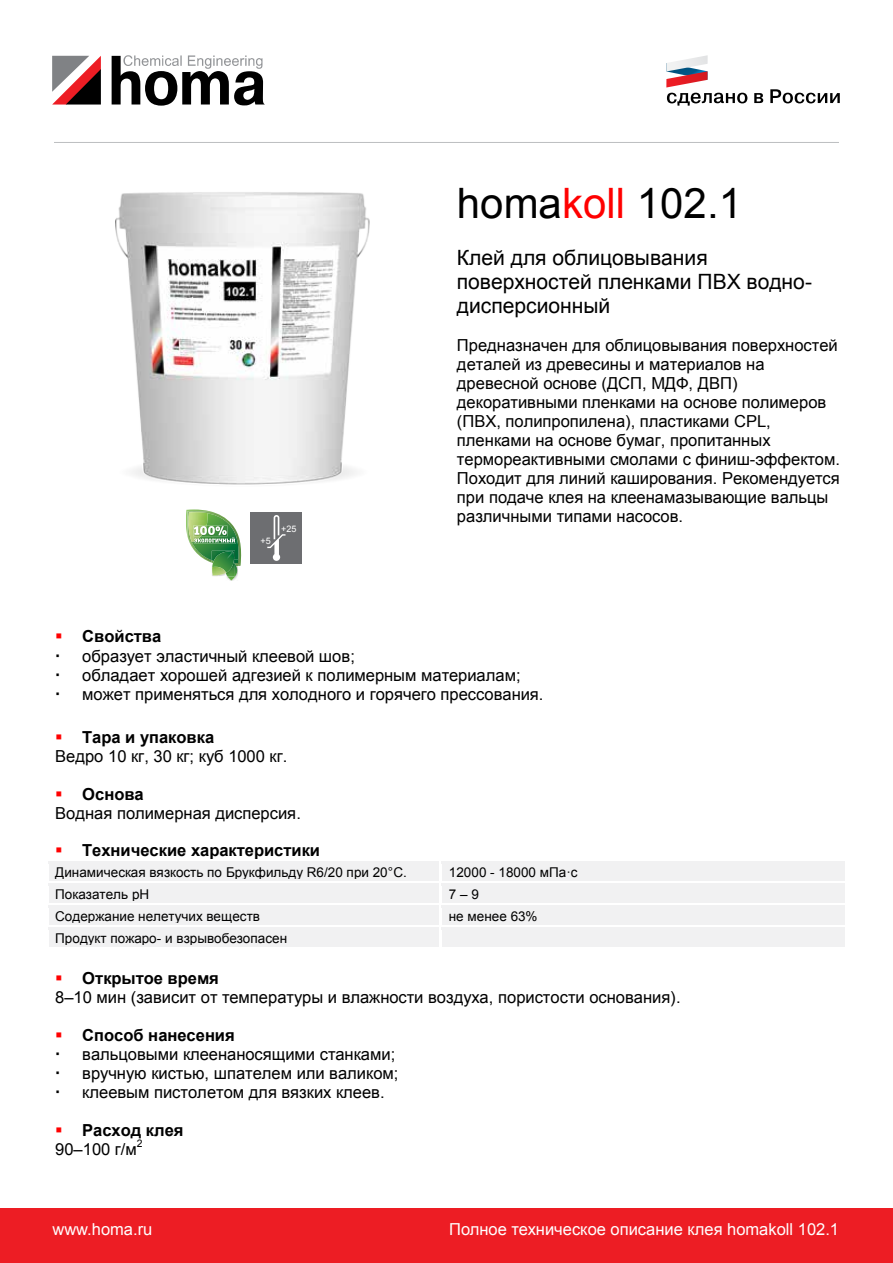
<style>
.page{position:relative;width:893px;height:1263px;background:#fff}
.page>*{position:absolute;margin:0;border:0;box-sizing:border-box;transform-origin:0 0}
.t1{font:42px "Arial";color:#000}
.t2{font:21px/24.2px "Arial";color:#000}
.t3{font:16.5px/18.9px "Arial";color:#000}
.t4{font:16.5px "Arial";color:#fff}
.t5{font:700 16.5px/19px "Arial";color:#000}
.t6{font:13.5px "Arial";color:#000}
.t7{font:13.5px "Arial";color:#000}
.t8{font:10.5px "Arial";color:#000}
.t9{font:9px "Arial";color:#fff}
.s1{color:#f00}
.s2{font-style:inherit}
.s3{font-weight:700}
.s4{font-weight:400}
</style>
<div class="page">
<div style="left:48px;top:862px;width:391px;height:20px;background:#f1f1f2"></div>
<div style="left:442px;top:862px;width:403px;height:20px;background:#f1f1f2"></div>
<div style="left:48px;top:884px;width:391px;height:20px;background:#f1f1f2"></div>
<div style="left:442px;top:884px;width:403px;height:20px;background:#f1f1f2"></div>
<div style="left:48px;top:906px;width:391px;height:20px;background:#f1f1f2"></div>
<div style="left:442px;top:906px;width:403px;height:20px;background:#f1f1f2"></div>
<div style="left:48px;top:928px;width:391px;height:19px;background:#f1f1f2"></div>
<div style="left:442px;top:928px;width:403px;height:19px;background:#f1f1f2"></div>
<svg style="left:52px;top:56px;width:49px;height:49px"></svg>
<svg style="left:112px;top:55px;width:153px;height:51px"></svg>
<svg style="left:666px;top:55px;width:81px;height:51px"></svg>
<svg style="left:754px;top:93px;width:9px;height:10px"></svg>
<svg style="left:770px;top:89px;width:70px;height:14px"></svg>
<hr style="left:54px;top:142px;width:785px;height:1px;background:#bcbec0">
<div style="left:0;top:1209px;width:893px;height:54px;background:#ed1d24"></div>
<img style="left:116px;top:192px;width:254px;height:293px">
<svg style="left:186px;top:509px;width:55px;height:71px"></svg>
<div style="left:251px;top:512px;width:51px;height:51px;background:#6d6e71"></div>
<svg style="left:267px;top:515px;width:18px;height:46px"></svg>
<p class="t9" style="left:261px;top:535px;width:12px">+5</p>
<p class="t9" style="left:281px;top:523px;width:17px">+25</p>
<h1 class="t1" style="left:457px;top:176px;width:287px">homa<span class="s1">koll</span> 102.1</h1>
<p class="t2" style="left:457px;top:246px;width:357px">Клей для облицовывания поверхностей пленками ПВХ водно&shy;дисперсионный</p>
<p class="t3" style="left:457px;top:336px;width:385px">Предназначен для облицовывания поверхностей деталей из древесины и материалов на древесной основе (ДСП, МДФ, ДВП) декоративными пленками на основе полимеров (ПВХ, полипропилена<span class="s2">),</span> пластиками <span class="s2">CPL, </span>пленками на основе бумаг, пропитанных термореактивными смолами с финиш<span class="s2">-</span>эффектом<span class="s2">.<br></span>Походит для линий каширования<span class="s2">.</span> Рекомендуется при подаче клея на клеенамазывающие вальцы различными типами насосов.</p>
<p class="t3" style="left:82px;top:627px;width:463px;text-indent:-27px"><span class="s1">▪</span> <span class="s3">Свойства<br></span>образует эластичный клеевой шов<span class="s2">;<br></span>обладает хорошей адгезией к полимерным материалам<span class="s2">; </span>может применяться для холодного и горячего прессования.</p>
<p class="t3" style="left:55px;top:728px;width:234px"><span class="s1">▪</span> <span class="s3">Тара и упаковка<br></span>Ведро 10 кг, 30 кг; куб 1000 кг.</p>
<p class="t3" style="left:55px;top:785px;width:247px"><span class="s1">▪</span> <span class="s3">Основа<br></span>Водная полимерная дисперсия<span class="s2">.</span></p>
<p class="t5" style="left:55px;top:841px;width:266px"><span class="s1">▪</span> Технические характеристики</p>
<p class="t6" style="left:55px;top:863px;width:353px">Динамическая вязкость по Брукфильду R6/20 при 20°С.</p>
<p class="t6" style="left:449px;top:863px;width:130px"><span class="s2">12000 -</span> 18000 мПа·с</p>
<p class="t6" style="left:55px;top:885px;width:96px">Показатель рН</p>
<p class="t7" style="left:449px;top:885px;width:32px">7 <span class="s2">–</span> 9</p>
<p class="t6" style="left:55px;top:907px;width:206px">Содержание нелетучих веществ</p>
<p class="t6" style="left:449px;top:907px;width:90px">не менее 63%</p>
<p class="t6" style="left:55px;top:929px;width:234px">Продукт пожаро<span class="s2">-</span> и взрывобезопасен</p>
<p class="t3" style="left:55px;top:969px;width:627px"><span class="s1">▪</span> <span class="s3">Открытое время<br></span><span class="s2">8</span>–10 мин (зависит от температуры и влажности воздуха, пористости основания)<span class="s2">.</span></p>
<p class="t3" style="left:82px;top:1026px;width:318px;text-indent:-27px"><span class="s1">▪</span> <span class="s3">Способ нанесения<br></span>вальцовыми клеенаносящими станками<span class="s2">; </span>вручную кистью, шпателем или валиком<span class="s2">; </span>клеевым пистолетом для вязких клеев<span class="s2">.</span></p>
<p class="t5" style="left:55px;top:1121px;width:130px"><span class="s1">▪</span> Расход клея<br><span class="s4">90</span><span class="s4">–100 г/м</span></p>
<p class="t8" style="left:137px;top:1137px;width:7px">2</p>
<p class="t4" style="left:52px;top:1218px;width:101px">www.homa.ru</p>
<p class="t4" style="left:449px;top:1218px;width:391px">Полное техническое описание клея homakoll 102.1</p>
</div>
